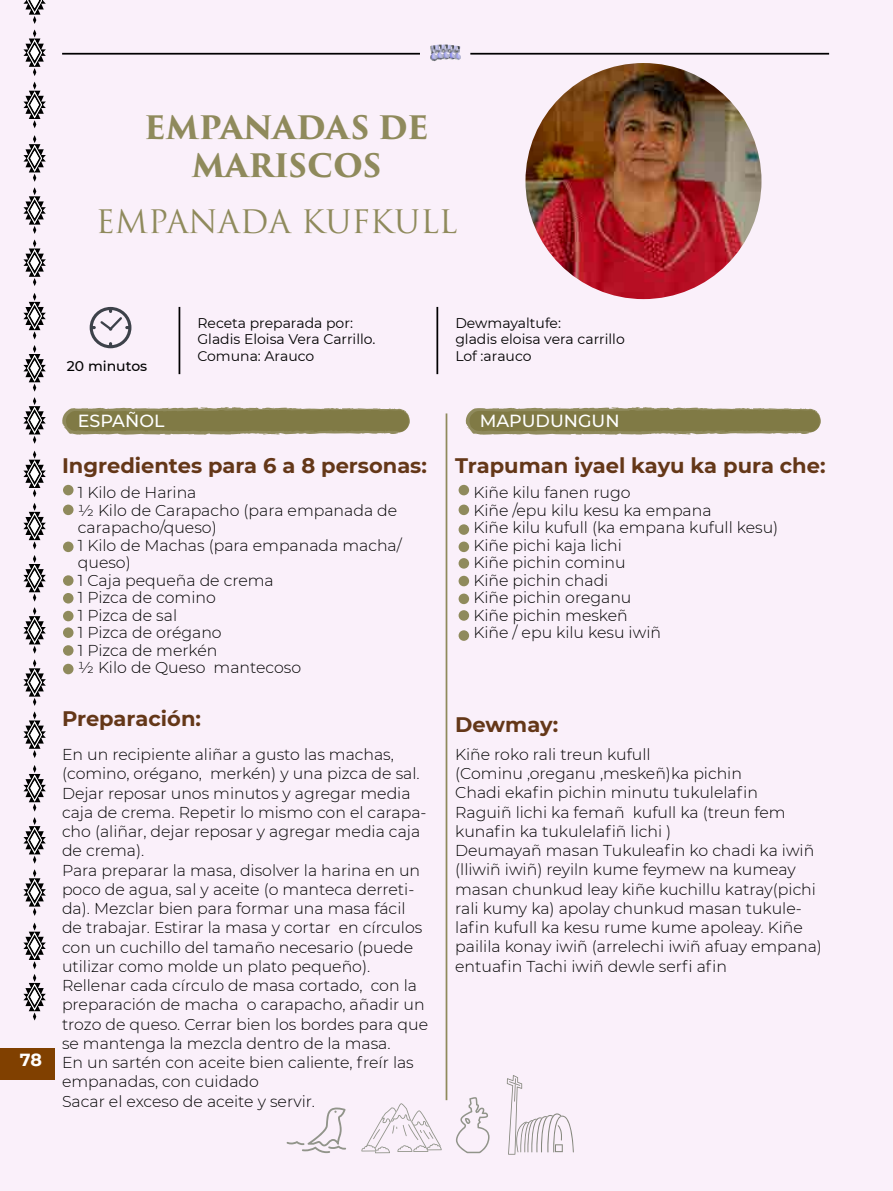
<style>
.page{position:relative;width:893px;height:1191px;background:#faf0fa}
.page>*{position:absolute;margin:0;border:0;box-sizing:border-box;transform-origin:0 0}
.t1{font:700 31.5px/37.8px "Trajan Pro 3";color:#8f8a5c;text-align:center}
.t2{font:31.5px "Trajan Pro 3";color:#8f8a5c}
.t3{font:700 21px "Montserrat";color:#643718}
.t4{font:500 17.5px "Montserrat";color:#fff}
.t5{font:700 17.5px "Montserrat";color:#fff}
.t6{font:300 15.75px/19.2px "Montserrat";color:#000}
.t7{font:14px/16.8px "Montserrat";color:#000}
.t8{font:500 14px "Montserrat";color:#000}
</style>
<div class="page">
<div style="left:0;top:1047px;width:55px;height:32px;background:#804000"></div>
<svg style="left:23px;top:0;width:23px;height:24px"></svg>
<svg style="left:23px;top:30px;width:23px;height:46px"></svg>
<svg style="left:23px;top:82px;width:23px;height:46px"></svg>
<svg style="left:23px;top:135px;width:23px;height:151px"></svg>
<svg style="left:23px;top:293px;width:23px;height:46px"></svg>
<svg style="left:23px;top:345px;width:23px;height:46px"></svg>
<svg style="left:23px;top:397px;width:23px;height:47px"></svg>
<svg style="left:23px;top:451px;width:23px;height:46px"></svg>
<svg style="left:23px;top:503px;width:23px;height:46px"></svg>
<svg style="left:23px;top:555px;width:23px;height:46px"></svg>
<svg style="left:23px;top:607px;width:23px;height:151px"></svg>
<svg style="left:23px;top:765px;width:23px;height:46px"></svg>
<svg style="left:23px;top:817px;width:23px;height:46px"></svg>
<svg style="left:23px;top:869px;width:23px;height:47px"></svg>
<svg style="left:23px;top:922px;width:23px;height:98px"></svg>
<svg style="left:465px;top:407px;width:355px;height:28px;background:#8f885b"></svg>
<svg style="left:62px;top:407px;width:347px;height:28px;background:#8f885b"></svg>
<svg style="left:507px;top:1075px;width:67px;height:79px"></svg>
<svg style="left:456px;top:1097px;width:34px;height:56px"></svg>
<svg style="left:286px;top:1107px;width:60px;height:46px"></svg>
<svg style="left:361px;top:1103px;width:81px;height:50px"></svg>
<svg style="left:90px;top:307px;width:41px;height:41px"></svg>
<div style="left:63px;top:485px;width:11px;height:10px;background:#8f8a5c;border-radius:50%"></div>
<div style="left:459px;top:485px;width:10px;height:10px;background:#8f8a5c;border-radius:50%"></div>
<div style="left:63px;top:504px;width:11px;height:11px;background:#8f8a5c;border-radius:50%"></div>
<div style="left:459px;top:504px;width:10px;height:11px;background:#8f8a5c;border-radius:50%"></div>
<div style="left:459px;top:524px;width:10px;height:11px;background:#8f8a5c;border-radius:50%"></div>
<div style="left:63px;top:541px;width:11px;height:11px;background:#8f8a5c;border-radius:50%"></div>
<div style="left:459px;top:541px;width:10px;height:11px;background:#8f8a5c;border-radius:50%"></div>
<div style="left:63px;top:575px;width:11px;height:11px;background:#8f8a5c;border-radius:50%"></div>
<div style="left:459px;top:558px;width:10px;height:10px;background:#8f8a5c;border-radius:50%"></div>
<div style="left:63px;top:593px;width:11px;height:10px;background:#8f8a5c;border-radius:50%"></div>
<div style="left:459px;top:576px;width:10px;height:10px;background:#8f8a5c;border-radius:50%"></div>
<div style="left:63px;top:627px;width:11px;height:11px;background:#8f8a5c;border-radius:50%"></div>
<div style="left:459px;top:610px;width:10px;height:11px;background:#8f8a5c;border-radius:50%"></div>
<div style="left:63px;top:611px;width:11px;height:10px;background:#8f8a5c;border-radius:50%"></div>
<div style="left:459px;top:593px;width:10px;height:11px;background:#8f8a5c;border-radius:50%"></div>
<div style="left:63px;top:664px;width:11px;height:10px;background:#8f8a5c;border-radius:50%"></div>
<div style="left:63px;top:645px;width:11px;height:11px;background:#8f8a5c;border-radius:50%"></div>
<div style="left:459px;top:630px;width:10px;height:11px;background:#8f8a5c;border-radius:50%"></div>
<hr style="left:446px;top:413px;width:1px;height:687px;background:#8f8a5c">
<hr style="left:179px;top:307px;width:1px;height:67px;background:#000">
<hr style="left:436px;top:307px;width:2px;height:67px;background:#000">
<img style="left:525px;top:63px;width:236px;height:236px;border-radius:118px">
<img style="left:430px;top:45px;width:31px;height:16px">
<hr style="left:62px;top:53px;width:358px;height:2px;background:#000">
<hr style="left:470px;top:53px;width:359px;height:2px;background:#000">
<h1 class="t1" style="left:144px;top:109px;width:286px">EMPANADAS DE<br>MARISCOS</h1>
<h1 class="t2" style="left:96px;top:200px;width:363px">EMPANADA KUFKULL</h1>
<p class="t5" style="left:20px;top:1046px;width:24px">78</p>
<p class="t8" style="left:67px;top:356px;width:82px">20 minutos</p>
<p class="t7" style="left:197px;top:314px;width:180px">Receta preparada por:<br>Gladis Eloisa Vera Carrillo.<br>Comuna: Arauco</p>
<p class="t7" style="left:455px;top:314px;width:171px">Dewmayaltufe:<br>gladis eloisa vera carrillo<br>Lof :arauco</p>
<p class="t4" style="left:78px;top:409px;width:88px">ESPAÑOL</p>
<p class="t4" style="left:480px;top:409px;width:141px">MAPUDUNGUN</p>
<h2 class="t3" style="left:62px;top:451px;width:366px">Ingredientes para 6 a 8 personas:</h2>
<h2 class="t3" style="left:455px;top:451px;width:372px">Trapuman iyael kayu ka pura che:</h2>
<p class="t6" style="left:78px;top:483px;width:325px;line-height:17.5px">1 Kilo de Harina<br>½ Kilo de Carapacho (para empanada de carapacho/queso)<br>1 Kilo de Machas (para empanada macha/ queso)<br>1 Caja pequeña de crema<br>1 Pizca de comino<br>1 Pizca de sal<br>1 Pizca de orégano<br>1 Pizca de merkén<br>½ Kilo de Queso mantecoso</p>
<p class="t6" style="left:473px;top:483px;width:306px;line-height:17.5px">Kiñe kilu fanen rugo<br>Kiñe /epu kilu kesu ka empana<br>Kiñe kilu kufull (ka empana kufull kesu)<br>Kiñe pichi kaja lichi<br>Kiñe pichin cominu<br>Kiñe pichin chadi<br>Kiñe pichin oreganu<br>Kiñe pichin meskeñ<br>Kiñe / epu kilu kesu iwiñ</p>
<h2 class="t3" style="left:62px;top:703px;width:141px">Preparación:</h2>
<h2 class="t3" style="left:455px;top:709px;width:104px">Dewmay:</h2>
<p class="t6" style="left:62px;top:744px;width:368px">En un recipiente aliñar a gusto las machas, (comino, orégano, merkén) y una pizca de sal.<br>Dejar reposar unos minutos y agregar media caja de crema. Repetir lo mismo con el carapa&shy;cho (aliñar, dejar reposar y agregar media caja de crema).<br>Para preparar la masa, disolver la harina en un poco de agua, sal y aceite (o manteca derreti&shy;da). Mezclar bien para formar una masa fácil de trabajar. Estirar la masa y cortar en círculos con un cuchillo del tamaño necesario (puede utilizar como molde un plato pequeño).<br>Rellenar cada círculo de masa cortado, con la preparación de macha o carapacho, añadir un trozo de queso. Cerrar bien los bordes para que se mantenga la mezcla dentro de la masa.<br>En un sartén con aceite bien caliente, freír las empanadas, con cuidado<br>Sacar el exceso de aceite y servir.</p>
<p class="t6" style="left:455px;top:744px;width:368px">Kiñe roko rali treun kufull<br>(Cominu ,oreganu ,meskeñ)ka pichin<br>Chadi ekafin pichin minutu tukulelafin<br>Raguiñ lichi ka femañ kufull ka (treun fem kunafin ka tukulelafiñ lichi )<br>Deumayañ masan Tukuleafin ko chadi ka iwiñ (lliwiñ iwiñ) reyiln kume feymew na kumeay masan chunkud leay kiñe kuchillu katray(pichi rali kumy ka) apolay chunkud masan tukule&shy;lafin kufull ka kesu rume kume apoleay. Kiñe pailila konay iwiñ (arrelechi iwiñ afuay empana) entuafin Tachi iwiñ dewle serfi afin</p>
</div>
